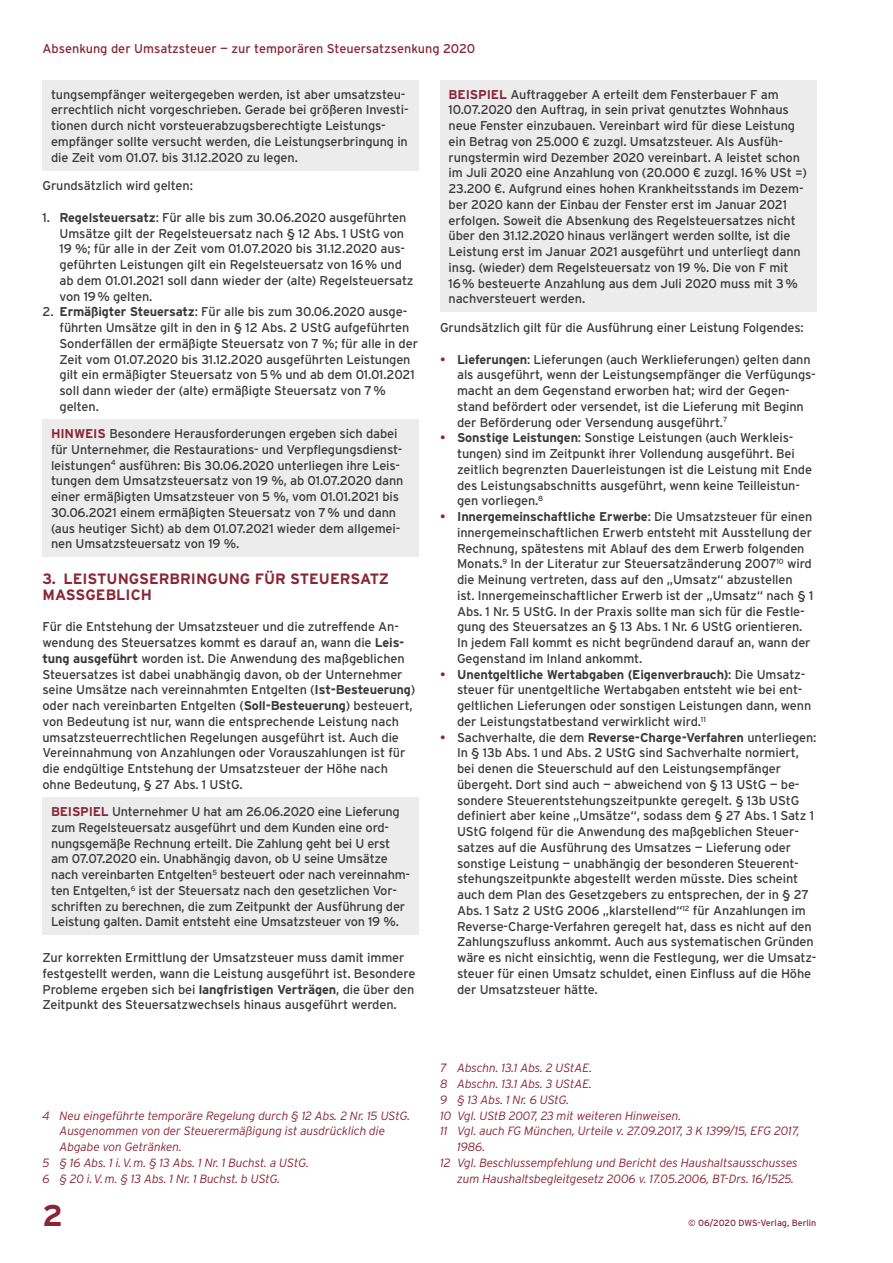
<style>
.page{position:relative;width:893px;height:1263px;background:#fff}
.page>*{position:absolute;margin:0;border:0;box-sizing:border-box;transform-origin:0 0}
.t1{font:700 30px "Interstate";color:#8a2637}
.t2{font:700 15px/15.8px "Interstate";color:#8a2637}
.t3{font:12.75px/15.8px "Interstate";letter-spacing:-.01em;color:#3a3a39}
.t4{font:12.75px "Interstate";color:#8a2637}
.t5{font:italic 300 12px "Interstate";letter-spacing:-.01em;color:#8a2637}
.t6{font:9px "Interstate";color:#8a2637}
.s1{font-weight:700}
.s2{font-weight:700;color:#8a2637}
.s3{color:#8a2637}
</style>
<div class="page">
<div style="left:43px;top:80px;width:376px;height:90px;background:#ececec"></div>
<div style="left:43px;top:419px;width:376px;height:138px;background:#ececec"></div>
<div style="left:43px;top:797px;width:376px;height:138px;background:#ececec"></div>
<div style="left:440px;top:80px;width:376px;height:232px;background:#ececec"></div>
<p class="t4" style="left:43px;top:40px;width:434px">Absenkung der Umsatzsteuer — zur temporären Steuersatzsenkung 2020</p>
<p class="t3" style="left:51px;top:86px;width:359px">tungsempfänger weitergegeben werden, ist aber umsatzsteu&shy;errechtlich nicht vorgeschrieben. Gerade bei größeren Investi&shy;tionen durch nicht vorsteuerabzugsberechtigte Leistungs&shy;empfänger sollte versucht werden, die Leistungserbringung in die Zeit vom 01.07. bis 31.12.2020 zu legen.</p>
<p class="t3" style="left:43px;top:178px;width:152px">Grundsätzlich wird gelten:</p>
<p class="t3" style="left:60px;top:209px;width:356px;text-indent:-17px">1. <span class="s1">Regelsteuersatz</span>: Für alle bis zum 30.06.2020 ausgeführten Umsätze gilt der Regelsteuersatz nach § 12 Abs. 1 UStG von 19 %; für alle in der Zeit vom 01.07.2020 bis 31.12.2020 aus&shy;geführten Leistungen gilt ein Regelsteuersatz von 16% und ab dem 01.01.2021 soll dann wieder der (alte) Regelsteuersatz von 19% gelten.</p>
<p class="t3" style="left:60px;top:304px;width:360px;text-indent:-17px">2. <span class="s1">Ermäßigter Steuersatz</span>: Für alle bis zum 30.06.2020 ausge&shy;führten Umsätze gilt in den in § 12 Abs. 2 UStG aufgeführten Sonderfällen der ermäßigte Steuersatz von 7 %; für alle in der Zeit vom 01.07.2020 bis 31.12.2020 ausgeführten Leistungen gilt ein ermäßigter Steuersatz von 5% und ab dem 01.01.2021 soll dann wieder der (alte) ermäßigte Steuersatz von 7% gelten.</p>
<p class="t3" style="left:51px;top:426px;width:354px"><span class="s2">HINWEIS</span> Besondere Herausforderungen ergeben sich dabei für Unternehmer, die Restaurations- und Verpflegungsdienst&shy;leistungen<sup>4</sup> ausführen: Bis 30.06.2020 unterliegen ihre Leis&shy;tungen dem Umsatzsteuersatz von 19 %, ab 01.07.2020 dann einer ermäßigten Umsatzsteuer von 5 %, vom 01.01.2021 bis 30.06.2021 einem ermäßigten Steuersatz von 7% und dann (aus heutiger Sicht) ab dem 01.07.2021 wieder dem allgemei&shy;nen Umsatzsteuersatz von 19 %.</p>
<p class="t2" style="left:43px;top:571px;width:348px">3. LEISTUNGSERBRINGUNG FÜR STEUERSATZ<br>MASSGEBLICH</p>
<p class="t3" style="left:43px;top:619px;width:374px">Für die Entstehung der Umsatzsteuer und die zutreffende An&shy;wendung des Steuersatzes kommt es darauf an, wann die <span class="s1">Leis&shy;tung ausgeführt</span> worden ist. Die Anwendung des maßgeblichen Steuersatzes ist dabei unabhängig davon, ob der Unternehmer seine Umsätze nach vereinnahmten Entgelten (<span class="s1">Ist-Besteuerung</span>) oder nach vereinbarten Entgelten (<span class="s1">Soll-Besteuerung</span>) besteuert, von Bedeutung ist nur, wann die entsprechende Leistung nach umsatzsteuerrechtlichen Regelungen ausgeführt ist. Auch die Vereinnahmung von Anzahlungen oder Vorauszahlungen ist für die endgültige Entstehung der Umsatzsteuer der Höhe nach ohne Bedeutung, § 27 Abs. 1 UStG.</p>
<p class="t3" style="left:51px;top:804px;width:361px"><span class="s2">BEISPIEL</span> Unternehmer U hat am 26.06.2020 eine Lieferung zum Regelsteuersatz ausgeführt und dem Kunden eine ord&shy;nungsgemäße Rechnung erteilt. Die Zahlung geht bei U erst am 07.07.2020 ein. Unabhängig davon, ob U seine Umsätze nach vereinbarten Entgelten<sup>5</sup> besteuert oder nach vereinnahm&shy;ten Entgelten,<sup>6</sup> ist der Steuersatz nach den gesetzlichen Vor&shy;schriften zu berechnen, die zum Zeitpunkt der Ausführung der Leistung galten. Damit entsteht eine Umsatzsteuer von 19 %.</p>
<p class="t3" style="left:43px;top:950px;width:374px">Zur korrekten Ermittlung der Umsatzsteuer muss damit immer festgestellt werden, wann die Leistung ausgeführt ist. Besondere Probleme ergeben sich bei <span class="s1">langfristigen Verträgen</span>, die über den Zeitpunkt des Steuersatzwechsels hinaus ausgeführt werden.</p>
<p class="t3" style="left:449px;top:86px;width:360px"><span class="s2">BEISPIEL</span> Auftraggeber A erteilt dem Fensterbauer F am 10.07.2020 den Auftrag, in sein privat genutztes Wohnhaus neue Fenster einzubauen. Vereinbart wird für diese Leistung ein Betrag von 25.000 € zuzgl. Umsatzsteuer. Als Ausfüh&shy;rungstermin wird Dezember 2020 vereinbart. A leistet schon im Juli 2020 eine Anzahlung von (20.000 € zuzgl. 16% USt =)<br>23.200 €. Aufgrund eines hohen Krankheitsstands im Dezem&shy;ber 2020 kann der Einbau der Fenster erst im Januar 2021 erfolgen. Soweit die Absenkung des Regelsteuersatzes nicht über den 31.12.2020 hinaus verlängert werden sollte, ist die Leistung erst im Januar 2021 ausgeführt und unterliegt dann insg. (wieder) dem Regelsteuersatz von 19 %. Die von F mit 16% besteuerte Anzahlung aus dem Juli 2020 muss mit 3% nachversteuert werden.</p>
<p class="t3" style="left:440px;top:319px;width:365px">Grundsätzlich gilt für die Ausführung einer Leistung Folgendes:</p>
<p class="t3" style="left:457px;top:351px;width:360px;text-indent:-17px"><span class="s3">•</span> <span class="s1">Lieferungen</span>: Lieferungen (auch Werklieferungen) gelten dann als ausgeführt, wenn der Leistungsempfänger die Verfügungs&shy;macht an dem Gegenstand erworben hat; wird der Gegen&shy;stand befördert oder versendet, ist die Lieferung mit Beginn der Beförderung oder Versendung ausgeführt.<sup>7</sup></p>
<p class="t3" style="left:457px;top:430px;width:356px;text-indent:-17px"><span class="s3">•</span> <span class="s1">Sonstige Leistungen</span>: Sonstige Leistungen (auch Werkleis&shy;tungen) sind im Zeitpunkt ihrer Vollendung ausgeführt. Bei zeitlich begrenzten Dauerleistungen ist die Leistung mit Ende des Leistungsabschnitts ausgeführt, wenn keine Teilleistun&shy;gen vorliegen.<sup>8</sup></p>
<p class="t3" style="left:457px;top:509px;width:358px;text-indent:-17px"><span class="s3">•</span> <span class="s1">Innergemeinschaftliche Erwerbe</span>: Die Umsatzsteuer für einen innergemeinschaftlichen Erwerb entsteht mit Ausstellung der Rechnung, spätestens mit Ablauf des dem Erwerb folgenden Monats.<sup>9</sup> In der Literatur zur Steuersatzänderung 2007<sup>10</sup> wird die Meinung vertreten, dass auf den „Umsatz“ abzustellen<br>ist. Innergemeinschaftlicher Erwerb ist der „Umsatz“ nach § 1<br>Abs. 1 Nr. 5 UStG. In der Praxis sollte man sich für die Festle&shy;gung des Steuersatzes an § 13 Abs. 1 Nr. 6 UStG orientieren.<br>In jedem Fall kommt es nicht begründend darauf an, wann der Gegenstand im Inland ankommt.</p>
<p class="t3" style="left:457px;top:666px;width:356px;text-indent:-17px"><span class="s3">•</span> <span class="s1">Unentgeltliche Wertabgaben (Eigenverbrauch)</span>: Die Umsatz&shy;steuer für unentgeltliche Wertabgaben entsteht wie bei ent&shy;geltlichen Lieferungen oder sonstigen Leistungen dann, wenn der Leistungstatbestand verwirklicht wird.<sup>11</sup></p>
<p class="t3" style="left:457px;top:729px;width:361px;text-indent:-17px"><span class="s3">•</span> Sachverhalte, die dem <span class="s1">Reverse-Charge-Verfahren</span> unterliegen:<br>In § 13b Abs. 1 und Abs. 2 UStG sind Sachverhalte normiert, bei denen die Steuerschuld auf den Leistungsempfänger übergeht. Dort sind auch — abweichend von § 13 UStG — be&shy;sondere Steuerentstehungszeitpunkte geregelt. § 13b UStG definiert aber keine „Umsätze“, sodass dem § 27 Abs. 1 Satz 1<br>UStG folgend für die Anwendung des maßgeblichen Steuer&shy;satzes auf die Ausführung des Umsatzes — Lieferung oder sonstige Leistung — unabhängig der besonderen Steuerent&shy;stehungszeitpunkte abgestellt werden müsste. Dies scheint auch dem Plan des Gesetzgebers zu entsprechen, der in § 27<br>Abs. 1 Satz 2 UStG 2006 „klarstellend“<sup>12</sup> für Anzahlungen im Reverse-Charge-Verfahren geregelt hat, dass es nicht auf den Zahlungszufluss ankommt. Auch aus systematischen Gründen wäre es nicht einsichtig, wenn die Festlegung, wer die Umsatz&shy;steuer für einen Umsatz schuldet, einen Einfluss auf die Höhe der Umsatzsteuer hätte.</p>
<p class="t5" style="left:43px;top:1108px;width:369px">4 Neu eingeführte temporäre Regelung durch § 12 Abs. 2 Nr. 15 UStG.</p>
<p class="t5" style="left:60px;top:1124px;width:327px">Ausgenommen von der Steuerermäßigung ist ausdrücklich die</p>
<p class="t5" style="left:60px;top:1139px;width:124px">Abgabe von Getränken.</p>
<p class="t5" style="left:43px;top:1155px;width:268px">5 § 16 Abs. 1 i.V.m. § 13 Abs. 1 Nr. 1 Buchst. a UStG.</p>
<p class="t5" style="left:43px;top:1171px;width:239px">6 § 20 i.V.m. § 13 Abs. 1 Nr. 1 Buchst. b UStG.</p>
<h1 class="t1" style="left:43px;top:1197px;width:22px">2</h1>
<p class="t5" style="left:440px;top:1061px;width:154px">7 Abschn. 13.1 Abs. 2 UStAE.</p>
<p class="t5" style="left:440px;top:1076px;width:154px">8 Abschn. 13.1 Abs. 3 UStAE.</p>
<p class="t5" style="left:440px;top:1092px;width:131px">9 § 13 Abs. 1 Nr. 6 UStG.</p>
<p class="t5" style="left:440px;top:1108px;width:243px">10 Vgl. UStB 2007, 23 mit weiteren Hinweisen.</p>
<p class="t5" style="left:440px;top:1124px;width:361px">11 Vgl. auch FG München, Urteile v. 27.09.2017, 3 K 1399/15, EFG 2017,</p>
<p class="t5" style="left:457px;top:1139px;width:30px">1986.</p>
<p class="t5" style="left:440px;top:1155px;width:359px">12 Vgl. Beschlussempfehlung und Bericht des Haushaltsausschusses</p>
<p class="t5" style="left:457px;top:1171px;width:338px">zum Haushaltsbegleitgesetz 2006 v. 17.05.2006, BT-Drs. 16/1525.</p>
<p class="t6" style="left:688px;top:1217px;width:130px">© 06/2020 DWS-Verlag, Berlin</p>
</div>
